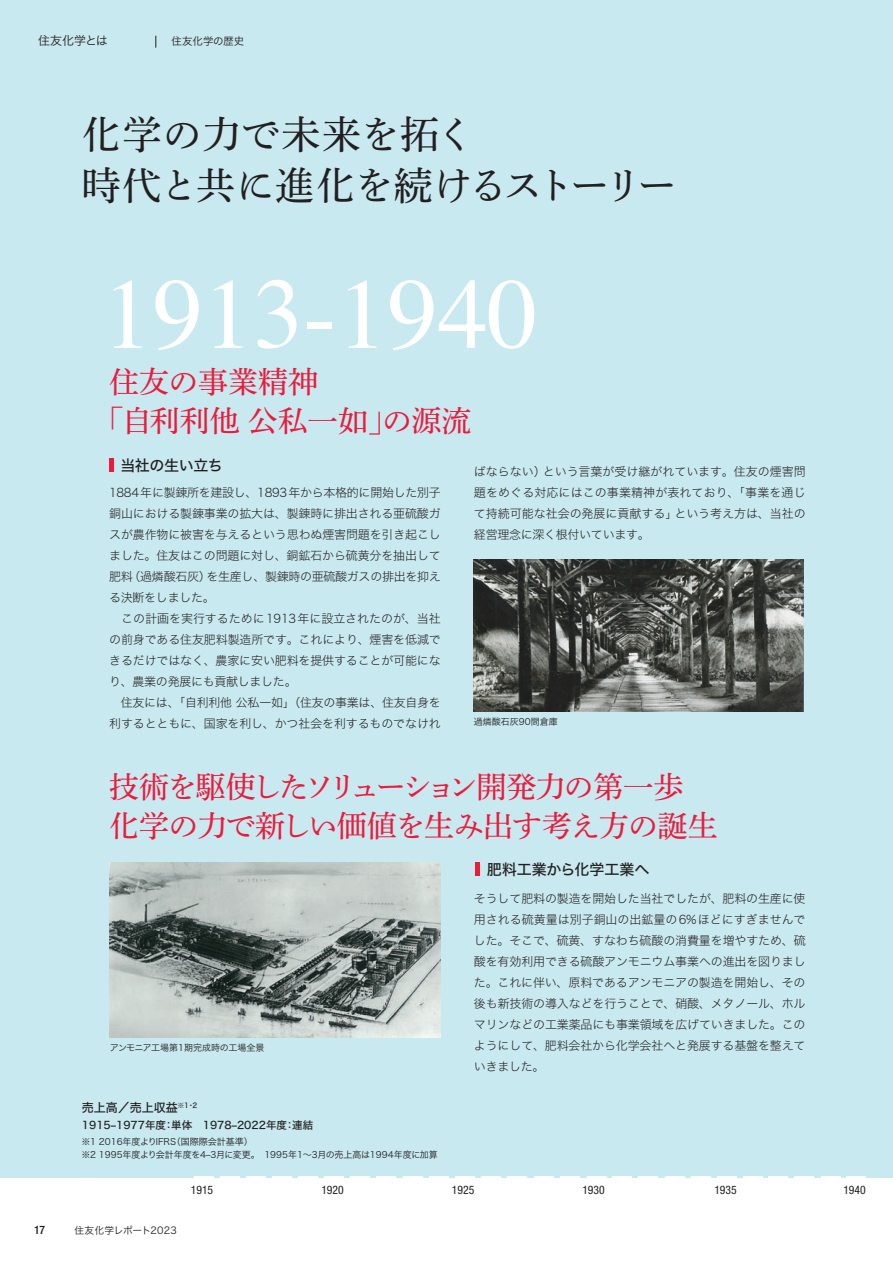
<style>
.page{position:relative;width:893px;height:1263px;background:#fff}
.page>*{position:absolute;margin:0;border:0;box-sizing:border-box;transform-origin:0 0}
.t1{font:100.65px "Times";color:#fff}
.t2{font:39px/51px "Shuei Min Pr 6 N M";letter-spacing:-.005em;color:#231f20}
.t3{font:30px/39px "Shuei Min Pr 6 N M";letter-spacing:-.045em;color:#ed1a3a}
.t4{font:30px/39px "Shuei Min Pr 6 N M";color:#ed1a3a}
.t5{font:15px "Hira Kaku Std N W5";color:#231f20}
.t6{font:15px "Hira Kaku Std N W5";letter-spacing:-.02em;color:#231f20}
.t7{font:12px/21px "Hira Kaku Std N W2";letter-spacing:-.015em;color:#231f20;text-align:justify}
.t8{font:12px "Hira Kaku Std N W5";color:#231f20}
.t9{font:12px "Hira Kaku Std N W3";color:#231f20}
.t10{font:condensed 11.7px "Helvetica Neue LT Std";color:#231f20}
.t11{font:500 condensed 11.7px "Helvetica Neue LT Std";color:#231f20}
.t12{font:10.5px "Hira Kaku Std N W5";color:#231f20}
.t13{font:10.5px "Hira Kaku Std N W3";color:#231f20}
.t14{font:9.75px "Hira Kaku Std N W3";letter-spacing:.025em;color:#231f20}
.t15{font:9px/13.4px "Hira Kaku Std N W3";color:#231f20}
</style>
<div class="page">
<div style="left:0;top:0;width:893px;height:1178px;background:#c8e9f0"></div>
<img style="left:474px;top:559px;width:330px;height:153px">
<img style="left:109px;top:862px;width:332px;height:176px">
<hr style="left:109px;top:458px;width:4px;height:13px;background:#ed1a3a">
<div style="left:475px;top:862px;width:5px;height:13px;background:#ed1a3a"></div>
<hr style="left:298px;top:1176px;width:20px;height:2px;background:#fff">
<hr style="left:324px;top:1176px;width:20px;height:2px;background:#fff">
<svg style="left:351px;top:1176px;width:19px;height:2px"></svg>
<hr style="left:376px;top:1176px;width:20px;height:2px;background:#fff">
<hr style="left:403px;top:1176px;width:20px;height:2px;background:#fff">
<hr style="left:429px;top:1176px;width:20px;height:2px;background:#fff">
<svg style="left:456px;top:1176px;width:19px;height:2px"></svg>
<hr style="left:481px;top:1176px;width:20px;height:2px;background:#fff">
<svg style="left:508px;top:1176px;width:19px;height:2px"></svg>
<svg style="left:535px;top:1176px;width:19px;height:2px"></svg>
<svg style="left:561px;top:1176px;width:19px;height:2px"></svg>
<svg style="left:587px;top:1176px;width:19px;height:2px"></svg>
<svg style="left:613px;top:1176px;width:19px;height:2px"></svg>
<hr style="left:638px;top:1176px;width:20px;height:2px;background:#fff">
<hr style="left:665px;top:1176px;width:20px;height:2px;background:#fff">
<hr style="left:691px;top:1176px;width:20px;height:2px;background:#fff">
<hr style="left:717px;top:1176px;width:20px;height:2px;background:#fff">
<hr style="left:743px;top:1176px;width:20px;height:2px;background:#fff">
<svg style="left:769px;top:1176px;width:19px;height:2px"></svg>
<svg style="left:795px;top:1176px;width:19px;height:2px"></svg>
<svg style="left:821px;top:1176px;width:19px;height:2px"></svg>
<svg style="left:847px;top:1176px;width:19px;height:2px"></svg>
<svg style="left:194px;top:1176px;width:19px;height:2px"></svg>
<svg style="left:220px;top:1176px;width:19px;height:2px"></svg>
<svg style="left:246px;top:1176px;width:19px;height:2px"></svg>
<svg style="left:272px;top:1176px;width:19px;height:2px"></svg>
<svg style="left:156px;top:36px;width:1px;height:12px"></svg>
<p class="t9" style="left:38px;top:32px;width:71px">住友化学とは</p>
<p class="t13" style="left:172px;top:33px;width:74px">住友化学の歴史</p>
<h2 class="t2" style="left:82px;top:104px;width:596px">化学の力で未来を拓く<br>時代と共に進化を続けるストーリー</h2>
<h1 class="t1" style="left:102px;top:220px;width:438px">1913-1940</h1>
<h3 class="t4" style="left:94px;top:358px;width:379px;text-indent:15px">住友の事業精神<br>「自利利他 公私一如」の源流</h3>
<p class="t6" style="left:120px;top:454px;width:104px">当社の生い立ち</p>
<p class="t7" style="left:109px;top:481px;width:333px;text-align:left">1884年に製錬所を建設し、1893年から本格的に開始した別子銅山における製錬事業の拡大は、製錬時に排出される亜硫酸ガスが農作物に被害を与えるという思わぬ煙害問題を引き起こしました。住友はこの問題に対し、銅鉱石から硫黄分を抽出して肥料（過燐酸石灰）を生産し、製錬時の亜硫酸ガスの排出を抑える決断をしました。<br>　この計画を実行するために1913年に設立されたのが、当社の前身である住友肥料製造所です。これにより、煙害を低減できるだけではなく、農家に安い肥料を提供することが可能になり、農業の発展にも貢献しました。<br>　住友には、「自利利他 公私一如」（住友の事業は、住友自身を利するとともに、国家を利し、かつ社会を利するものでなけれ</p>
<p class="t7" style="left:474px;top:460px;width:333px">ばならない）という言葉が受け継がれています。住友の煙害問題をめぐる対応にはこの事業精神が表れており、「事業を通じて持続可能な社会の発展に貢献する」という考え方は、当社の経営理念に深く根付いています。</p>
<p class="t15" style="left:474px;top:715px;width:85px">過燐酸石灰90間倉庫</p>
<h3 class="t3" style="left:109px;top:763px;width:610px">技術を駆使したソリューション開発力の第一歩化学の力で新しい価値を生み出す考え方の誕生</h3>
<p class="t15" style="left:110px;top:1040px;width:156px">アンモニア工場第1期完成時の工場全景</p>
<p class="t8" style="left:82px;top:1098px;width:141px">売上高／売上収益<sup>※1・2</sup>　　</p>
<p class="t12" style="left:82px;top:1117px;width:233px">1915–1977年度：単体　1978–2022年度：連結</p>
<p class="t15" style="left:81px;top:1134px;width:358px">※1 2016年度よりIFRS（国際際会計基準）<br>※2 1995年度より会計年度を4–3月に変更。　1995年1～3月の売上高は1994年度に加算</p>
<p class="t5" style="left:487px;top:857px;width:164px">肥料工業から化学工業へ</p>
<p class="t7" style="left:474px;top:887px;width:333px">そうして肥料の製造を開始した当社でしたが、肥料の生産に使用される硫黄量は別子銅山の出鉱量の6%ほどにすぎませんでした。そこで、硫黄、すなわち硫酸の消費量を増やすため、硫酸を有効利用できる硫酸アンモニウム事業への進出を図りました。これに伴い、原料であるアンモニアの製造を開始し、その後も新技術の導入などを行うことで、硝酸、メタノール、ホルマリンなどの工業薬品にも事業領域を広げていきました。このようにして、肥料会社から化学会社へと発展する基盤を整えていきました。</p>
<p class="t11" style="left:34px;top:1222px;width:12px">17</p>
<p class="t14" style="left:75px;top:1222px;width:104px">住友化学レポート2023</p>
<p class="t10" style="left:191px;top:1183px;width:24px">1915</p>
<p class="t10" style="left:321px;top:1183px;width:24px">1920</p>
<p class="t10" style="left:452px;top:1183px;width:24px">1925</p>
<p class="t10" style="left:582px;top:1183px;width:24px">1930</p>
<p class="t10" style="left:714px;top:1183px;width:24px">1935</p>
<p class="t10" style="left:843px;top:1183px;width:24px">1940</p>
</div>
